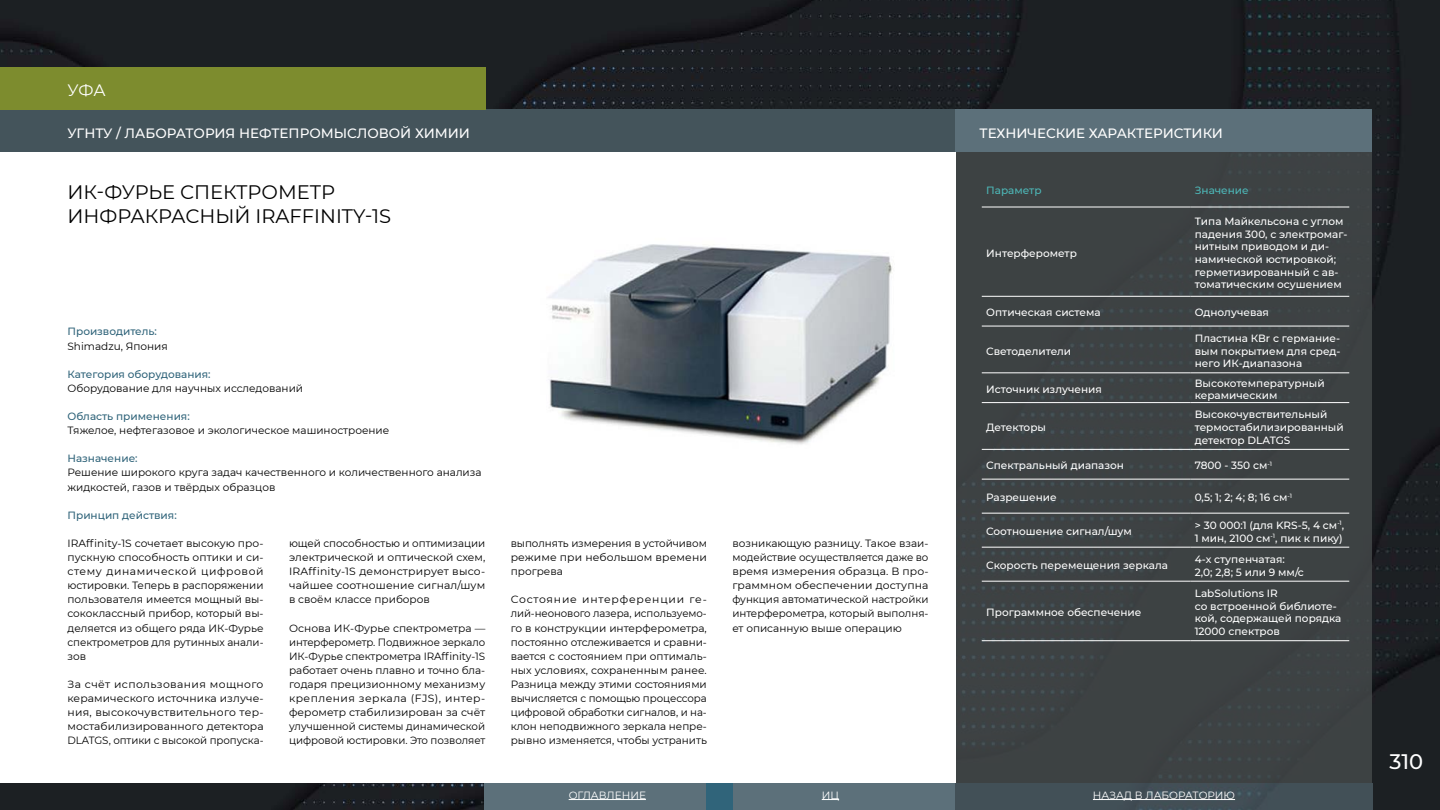
<style>
.page{position:relative;width:1440px;height:810px;background:#fff}
.page>*{position:absolute;margin:0;border:0;box-sizing:border-box;transform-origin:0 0}
.t1{font:500 21px "Montserrat";color:#fff}
.t2{font:19.5px/23.4px "Montserrat";color:#000}
.t3{font:16.5px "Montserrat";color:#fff}
.t4{font:500 13.5px "Montserrat";color:#fff}
.t5{font:10.5px/14.1px "Montserrat";color:#000;text-align:justify}
.t6{font:500 10.5px/12.6px "Montserrat";color:#fff}
.t7{font:500 10.5px "Montserrat";color:#30647a}
.t8{font:10.5px "Montserrat";color:#fff}
.t9{font:500 10.5px "Montserrat";color:#4db7b7}
</style>
<div class="page">
<img style="left:0;top:0;width:1440px;height:810px">
<div style="left:956px;top:110px;width:416px;height:673px;background:#3d4243"></div>
<div style="left:0;top:110px;width:956px;height:673px;background:#fff"></div>
<div style="left:0;top:110px;width:955px;height:42px;background:#44545b"></div>
<div style="left:956px;top:110px;width:416px;height:42px;background:#5c707a"></div>
<div style="left:0;top:68px;width:486px;height:42px;background:#7d8c2e"></div>
<div style="left:484px;top:783px;width:222px;height:27px;background:#5c707a"></div>
<div style="left:734px;top:783px;width:222px;height:27px;background:#5c707a"></div>
<div style="left:954px;top:783px;width:418px;height:27px;background:#425057"></div>
<div style="left:706px;top:783px;width:28px;height:27px;background:#30647a"></div>
<img style="left:548px;top:244px;width:344px;height:201px">
<hr style="left:569px;top:799px;width:77px;height:1px;background:#fff">
<hr style="left:982px;top:207px;width:208px;height:1px;background:#fff">
<hr style="left:1190px;top:207px;width:159px;height:1px;background:#fff">
<hr style="left:982px;top:296px;width:208px;height:1px;background:#fff">
<hr style="left:1190px;top:296px;width:159px;height:1px;background:#fff">
<hr style="left:982px;top:326px;width:208px;height:1px;background:#fff">
<hr style="left:1190px;top:326px;width:159px;height:1px;background:#fff">
<hr style="left:982px;top:373px;width:208px;height:1px;background:#fff">
<hr style="left:982px;top:402px;width:208px;height:1px;background:#fff">
<hr style="left:982px;top:449px;width:208px;height:1px;background:#fff">
<hr style="left:982px;top:479px;width:208px;height:1px;background:#fff">
<hr style="left:982px;top:513px;width:208px;height:1px;background:#fff">
<hr style="left:982px;top:547px;width:208px;height:1px;background:#fff">
<hr style="left:982px;top:581px;width:208px;height:1px;background:#fff">
<hr style="left:982px;top:641px;width:208px;height:1px;background:#fff">
<hr style="left:1190px;top:373px;width:159px;height:1px;background:#fff">
<hr style="left:1190px;top:402px;width:159px;height:1px;background:#fff">
<hr style="left:1190px;top:449px;width:159px;height:1px;background:#fff">
<hr style="left:1190px;top:479px;width:159px;height:1px;background:#fff">
<hr style="left:1190px;top:513px;width:159px;height:1px;background:#fff">
<hr style="left:1190px;top:547px;width:159px;height:1px;background:#fff">
<hr style="left:1190px;top:581px;width:159px;height:1px;background:#fff">
<hr style="left:1190px;top:641px;width:159px;height:1px;background:#fff">
<svg style="left:822px;top:799px;width:17px;height:1px"></svg>
<hr style="left:1093px;top:799px;width:142px;height:1px;background:#fff">
<h3 class="t3" style="left:68px;top:79px;width:40px">УФА</h3>
<p class="t4" style="left:68px;top:124px;width:404px">УГНТУ / ЛАБОРАТОРИЯ НЕФТЕПРОМЫСЛОВОЙ ХИМИИ</p>
<p class="t4" style="left:980px;top:124px;width:245px">ТЕХНИЧЕСКИЕ ХАРАКТЕРИСТИКИ</p>
<h2 class="t2" style="left:68px;top:180px;width:325px">ИК-ФУРЬЕ СПЕКТРОМЕТР<br>ИНФРАКРАСНЫЙ IRAFFINITY-1S</h2>
<p class="t9" style="left:986px;top:183px;width:57px">Параметр</p>
<p class="t9" style="left:1195px;top:183px;width:56px">Значение</p>
<p class="t6" style="left:986px;top:246px;width:92px">Интерферометр</p>
<p class="t6" style="left:1195px;top:215px;width:154px">Типа Майкельсона с углом падения 300, с электромаг&shy;нитным приводом и ди&shy;намической юстировкой; герметизированный с ав&shy;томатическим осушением</p>
<p class="t7" style="left:68px;top:324px;width:91px">Производитель:</p>
<p class="t5" style="left:68px;top:338px;width:102px">Shimadzu, Япония</p>
<p class="t7" style="left:68px;top:367px;width:145px">Категория оборудования:</p>
<p class="t5" style="left:68px;top:381px;width:237px">Оборудование для научных исследований</p>
<p class="t7" style="left:68px;top:409px;width:124px">Область применения:</p>
<p class="t5" style="left:68px;top:423px;width:323px">Тяжелое, нефтегазовое и экологическое машиностроение</p>
<p class="t7" style="left:68px;top:451px;width:72px">Назначение:</p>
<p class="t5" style="left:68px;top:465px;width:415px">Решение широкого круга задач качественного и количественного анализа жидкостей, газов и твёрдых образцов</p>
<p class="t7" style="left:68px;top:508px;width:111px">Принцип действия:</p>
<p class="t5" style="left:68px;top:536px;width:198px">IRAffinity-1S сочетает высокую про&shy;пускную способность оптики и си&shy;стему динамической цифровой юстировки. Теперь в распоряжении пользователя имеется мощный вы&shy;сококлассный прибор, который вы&shy;деляется из общего ряда ИК-Фурье спектрометров для рутинных анали&shy;зов</p>
<p class="t5" style="left:68px;top:677px;width:198px">За счёт использования мощного керамического источника излуче&shy;ния, высокочувствительного тер&shy;мостабилизированного детектора DLATGS, оптики с высокой пропуска-</p>
<p class="t5" style="left:289px;top:536px;width:198px">ющей способностью и оптимизации электрической и оптической схем, IRAffinity-1S демонстрирует высо&shy;чайшее соотношение сигнал/шум в своём классе приборов</p>
<p class="t5" style="left:289px;top:620px;width:198px">Основа ИК-Фурье спектрометра — интерферометр. Подвижное зеркало ИК-Фурье спектрометра IRAffinity-1S работает очень плавно и точно бла&shy;годаря прецизионному механизму крепления зеркала (FJS), интер&shy;ферометр стабилизирован за счёт улучшенной системы динамической цифровой юстировки. Это позволяет</p>
<p class="t5" style="left:511px;top:536px;width:198px">выполнять измерения в устойчивом режиме при небольшом времени прогрева</p>
<p class="t5" style="left:511px;top:592px;width:198px">Состояние интерференции ге&shy;лий-неонового лазера, используемо&shy;го в конструкции интерферометра, постоянно отслеживается и сравни&shy;вается с состоянием при оптималь&shy;ных условиях, сохраненным ранее.<br>Разница между этими состояниями вычисляется с помощью процессора цифровой обработки сигналов, и на&shy;клон неподвижного зеркала непре&shy;рывно изменяется, чтобы устранить</p>
<p class="t8" style="left:569px;top:788px;width:79px">ОГЛАВЛЕНИЕ</p>
<p class="t6" style="left:986px;top:306px;width:116px">Оптическая система</p>
<p class="t6" style="left:1195px;top:306px;width:76px">Однолучевая</p>
<p class="t6" style="left:986px;top:344px;width:86px">Светоделители</p>
<p class="t6" style="left:1195px;top:331px;width:147px;text-align:justify">Пластина КВr с германие&shy;вым покрытием для сред&shy;него ИК-диапазона</p>
<p class="t5" style="left:732px;top:536px;width:198px">возникающую разницу. Такое взаи&shy;модействие осуществляется даже во время измерения образца. В про&shy;граммном обеспечении доступна функция автоматической настройки интерферометра, который выполня&shy;ет описанную выше операцию</p>
<p class="t6" style="left:986px;top:382px;width:117px">Источник излучения</p>
<p class="t6" style="left:1195px;top:376px;width:131px">Высокотемпературный керамическим</p>
<p class="t6" style="left:986px;top:421px;width:61px">Детекторы</p>
<p class="t6" style="left:1195px;top:408px;width:150px">Высокочувствительный термостабилизированный детектор DLATGS</p>
<p class="t6" style="left:986px;top:459px;width:139px">Спектральный диапазон</p>
<p class="t6" style="left:1195px;top:459px;width:79px">7800 - 350 см<sup>-1</sup></p>
<p class="t6" style="left:986px;top:491px;width:72px">Разрешение</p>
<p class="t6" style="left:1195px;top:491px;width:99px">0,5; 1; 2; 4; 8; 16 см<sup>-1</sup></p>
<p class="t6" style="left:986px;top:525px;width:147px">Соотношение сигнал/шум</p>
<p class="t6" style="left:1195px;top:518px;width:151px">&gt; 30 000:1 (для KRS-5, 4 cм<sup>-1</sup>,<br>1 мин, 2100 cм<sup>-1</sup>, пик к пику)</p>
<p class="t6" style="left:986px;top:559px;width:183px">Скорость перемещения зеркала</p>
<p class="t6" style="left:1195px;top:553px;width:111px">4-х ступенчатая:<br>2,0; 2,8; 5 или 9 мм/с</p>
<p class="t6" style="left:986px;top:606px;width:157px">Программное обеспечение</p>
<p class="t6" style="left:1195px;top:587px;width:148px">LabSolutions IR<br>со встроенной библиоте&shy;кой, содержащей порядка<br>12000 спектров</p>
<p class="t8" style="left:822px;top:788px;width:19px">ИЦ</p>
<p class="t8" style="left:1093px;top:788px;width:144px">НАЗАД В ЛАБОРАТОРИЮ</p>
<h1 class="t1" style="left:1390px;top:746px;width:35px">310</h1>
</div>
